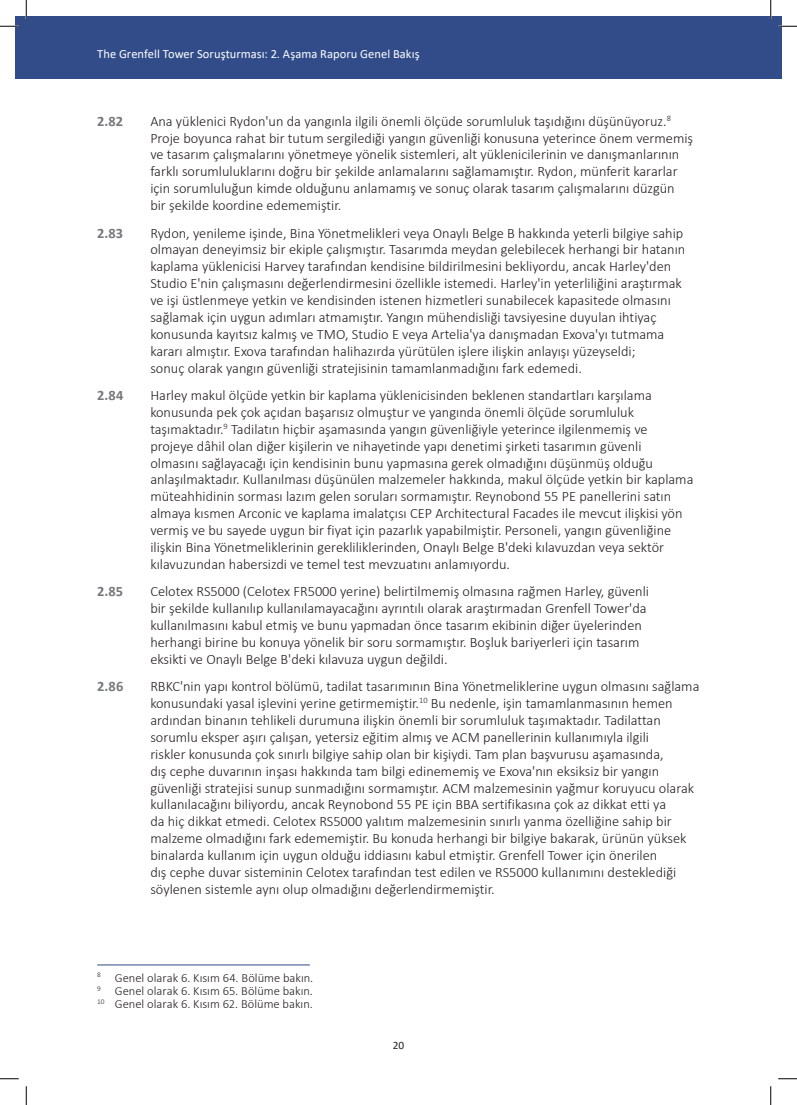
<style>
.page{position:relative;width:797px;height:1105px;background:#fff}
.page>*{position:absolute;margin:0;border:0;box-sizing:border-box;transform-origin:0 0}
.t1{font:300 14.38px/16.9px "Calibri";color:#231f20}
.t2{font:700 14.38px "Calibri";letter-spacing:.005em;color:#76787b}
.Footnote_Text{font:300 12.5px "Calibri";color:#231f20}
.t3{font:12.5px "Calibri";letter-spacing:.005em;color:#fff}
.t4{font:11.25px "Calibri";color:#231f20}
</style>
<div class="page">
<div style="left:16px;top:16px;width:754px;height:63px;background:#314c88"></div>
<div style="left:770px;top:16px;width:11px;height:63px;background:#314c88"></div>
<hr style="left:97px;top:964px;width:213px;height:1px;background:#314c88">
<svg style="left:0;top:25px;width:19px;height:2px"></svg>
<svg style="left:778px;top:25px;width:19px;height:2px"></svg>
<svg style="left:0;top:1078px;width:19px;height:1px"></svg>
<svg style="left:778px;top:1078px;width:19px;height:1px"></svg>
<svg style="left:25px;top:0;width:2px;height:19px"></svg>
<svg style="left:25px;top:1086px;width:2px;height:19px"></svg>
<svg style="left:770px;top:0;width:1px;height:19px"></svg>
<svg style="left:770px;top:1086px;width:1px;height:19px"></svg>
<p class="t3" style="left:97px;top:45px;width:324px">The Grenfell Tower Soruşturması: 2. Aşama Raporu Genel Bakış</p>
<p class="t2" style="left:97px;top:111px;width:28px">2.82</p>
<p class="t1" style="left:150px;top:112px;width:544px">Ana yüklenici Rydon'un da yangınla ilgili önemli ölçüde sorumluluk taşıdığını düşünüyoruz.<sup>8<br></sup>Proje boyunca rahat bir tutum sergilediği yangın güvenliği konusuna yeterince önem vermemiş ve tasarım çalışmalarını yönetmeye yönelik sistemleri, alt yüklenicilerinin ve danışmanlarının farklı sorumluluklarını doğru bir şekilde anlamalarını sağlamamıştır. Rydon, münferit kararlar için sorumluluğun kimde olduğunu anlamamış ve sonuç olarak tasarım çalışmalarını düzgün bir şekilde koordine edememiştir.</p>
<p class="t2" style="left:97px;top:223px;width:28px">2.83</p>
<p class="t1" style="left:150px;top:224px;width:536px">Rydon, yenileme işinde, Bina Yönetmelikleri veya Onaylı Belge B hakkında yeterli bilgiye sahip olmayan deneyimsiz bir ekiple çalışmıştır. Tasarımda meydan gelebilecek herhangi bir hatanın kaplama yüklenicisi Harvey tarafından kendisine bildirilmesini bekliyordu, ancak Harley'den Studio E'nin çalışmasını değerlendirmesini özellikle istemedi. Harley'in yeterliliğini araştırmak ve işi üstlenmeye yetkin ve kendisinden istenen hizmetleri sunabilecek kapasitede olmasını sağlamak için uygun adımları atmamıştır. Yangın mühendisliği tavsiyesine duyulan ihtiyaç konusunda kayıtsız kalmış ve TMO, Studio E veya Artelia'ya danışmadan Exova'yı tutmama kararı almıştır. Exova tarafından halihazırda yürütülen işlere ilişkin anlayışı yüzeyseldi;<br>sonuç olarak yangın güvenliği stratejisinin tamamlanmadığını fark edemedi.</p>
<p class="t2" style="left:97px;top:385px;width:28px">2.84</p>
<p class="t1" style="left:150px;top:387px;width:544px">Harley makul ölçüde yetkin bir kaplama yüklenicisinden beklenen standartları karşılama konusunda pek çok açıdan başarısız olmuştur ve yangında önemli ölçüde sorumluluk taşımaktadır.<sup>9</sup> Tadilatın hiçbir aşamasında yangın güvenliğiyle yeterince ilgilenmemiş ve projeye dâhil olan diğer kişilerin ve nihayetinde yapı denetimi şirketi tasarımın güvenli<br>olmasını sağlayacağı için kendisinin bunu yapmasına gerek olmadığını düşünmüş olduğu anlaşılmaktadır. Kullanılması düşünülen malzemeler hakkında, makul ölçüde yetkin bir kaplama müteahhidinin sorması lazım gelen soruları sormamıştır. Reynobond 55 PE panellerini satın almaya kısmen Arconic ve kaplama imalatçısı CEP Architectural Facades ile mevcut ilişkisi yön vermiş ve bu sayede uygun bir fiyat için pazarlık yapabilmiştir. Personeli, yangın güvenliğine ilişkin Bina Yönetmeliklerinin gerekliliklerinden, Onaylı Belge B'deki kılavuzdan veya sektör kılavuzundan habersizdi ve temel test mevzuatını anlamıyordu.</p>
<p class="t2" style="left:97px;top:581px;width:28px">2.85</p>
<p class="t1" style="left:150px;top:583px;width:500px">Celotex RS5000 (Celotex FR5000 yerine) belirtilmemiş olmasına rağmen Harley, güvenli bir şekilde kullanılıp kullanılamayacağını ayrıntılı olarak araştırmadan Grenfell Tower'da kullanılmasını kabul etmiş ve bunu yapmadan önce tasarım ekibinin diğer üyelerinden herhangi birine bu konuya yönelik bir soru sormamıştır. Boşluk bariyerleri için tasarım eksikti ve Onaylı Belge B'deki kılavuza uygun değildi.</p>
<p class="t2" style="left:97px;top:676px;width:28px">2.86</p>
<p class="t1" style="left:150px;top:678px;width:550px">RBKC'nin yapı kontrol bölümü, tadilat tasarımının Bina Yönetmeliklerine uygun olmasını sağlama konusundaki yasal işlevini yerine getirmemiştir.<sup>10</sup> Bu nedenle, işin tamamlanmasının hemen ardından binanın tehlikeli durumuna ilişkin önemli bir sorumluluk taşımaktadır. Tadilattan sorumlu eksper aşırı çalışan, yetersiz eğitim almış ve ACM panellerinin kullanımıyla ilgili<br>riskler konusunda çok sınırlı bilgiye sahip olan bir kişiydi. Tam plan başvurusu aşamasında,<br>dış cephe duvarının inşası hakkında tam bilgi edinememiş ve Exova'nın eksiksiz bir yangın güvenliği stratejisi sunup sunmadığını sormamıştır. ACM malzemesinin yağmur koruyucu olarak kullanılacağını biliyordu, ancak Reynobond 55 PE için BBA sertifikasına çok az dikkat etti ya<br>da hiç dikkat etmedi. Celotex RS5000 yalıtım malzemesinin sınırlı yanma özelliğine sahip bir malzeme olmadığını fark edememiştir. Bu konuda herhangi bir bilgiye bakarak, ürünün yüksek binalarda kullanım için uygun olduğu iddiasını kabul etmiştir. Grenfell Tower için önerilen<br>dış cephe duvar sisteminin Celotex tarafından test edilen ve RS5000 kullanımını desteklediği söylenen sistemle aynı olup olmadığını değerlendirmemiştir.</p>
<p class="Footnote_Text" style="left:97px;top:970px;width:218px"><sup>8</sup> Genel olarak 6. Kısım 64. Bölüme bakın.</p>
<p class="Footnote_Text" style="left:97px;top:983px;width:217px"><sup>9</sup> Genel olarak 6. Kısım 65. Bölüme bakın.</p>
<p class="Footnote_Text" style="left:97px;top:996px;width:217px"><sup>10</sup> Genel olarak 6. Kısım 62. Bölüme bakın.</p>
<p class="t4" style="left:393px;top:1037px;width:13px">20</p>
</div>
